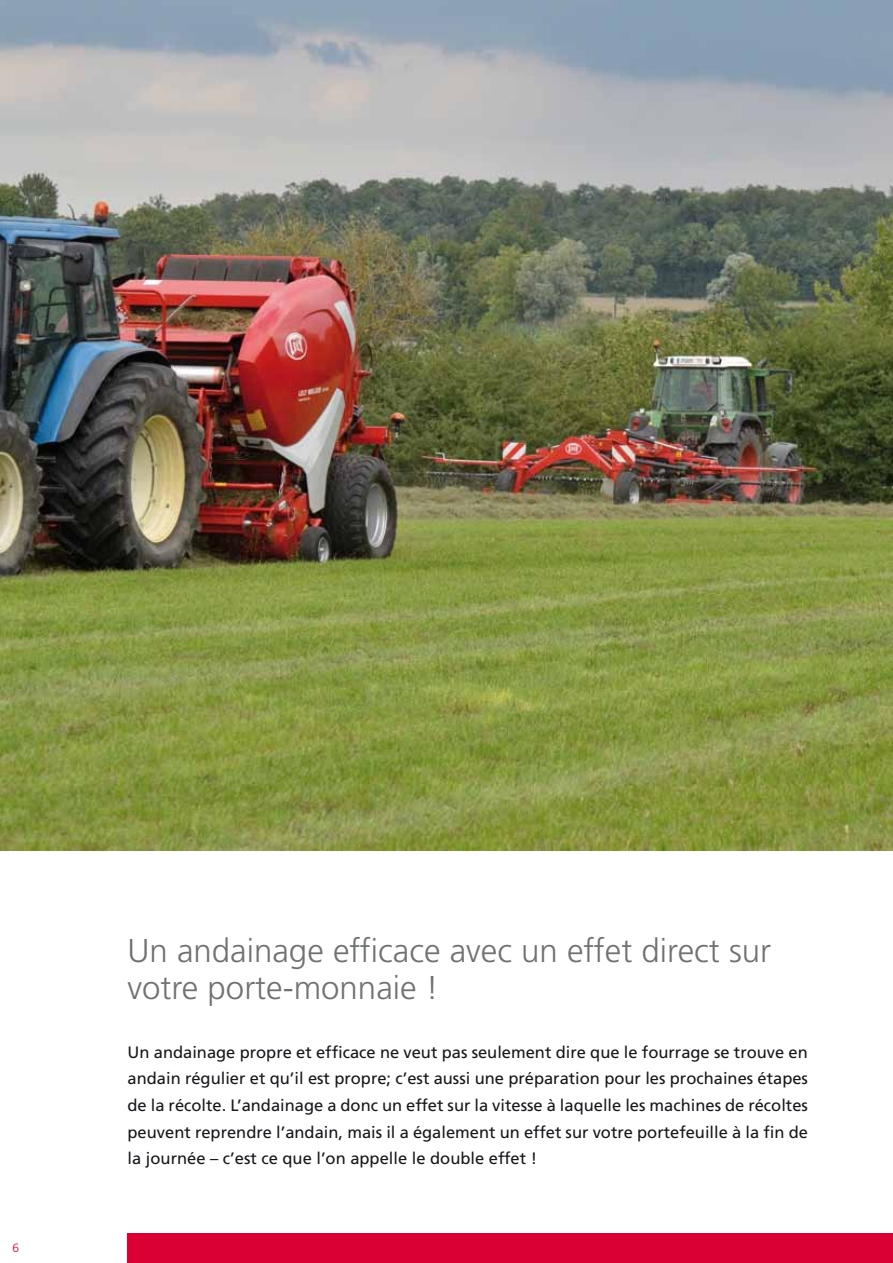
<style>
.page{position:relative;width:893px;height:1263px;background:#fff}
.page>*{position:absolute;margin:0;border:0;box-sizing:border-box;transform-origin:0 0}
.t1{font:300 33px/37.2px "Frutiger";color:#707172}
.t2{font:16.5px/26.5px "Frutiger";color:#1a171c;text-align:justify}
.t3{font:300 12px "Frutiger";color:#da0034}
</style>
<div class="page">
<img style="left:0;top:0;width:893px;height:850px">
<div style="left:128px;top:1233px;width:765px;height:30px;background:#da0034"></div>
<p class="t3" style="left:13px;top:1241px;width:8px">6</p>
<h1 class="t1" style="left:128px;top:933px;width:645px">Un andainage efficace avec un effet direct sur votre porte-monnaie !</h1>
<p class="t2" style="left:128px;top:1039px;width:682px">Un andainage propre et efficace ne veut pas seulement dire que le fourrage se trouve en andain régulier et qu’il est propre; c’est aussi une préparation pour les prochaines étapes de la récolte. L’andainage a donc un effet sur la vitesse à laquelle les machines de récoltes peuvent reprendre l’andain, mais il a également un effet sur votre portefeuille à la fin de la journée – c’est ce que l’on appelle le double effet !</p>
</div>
